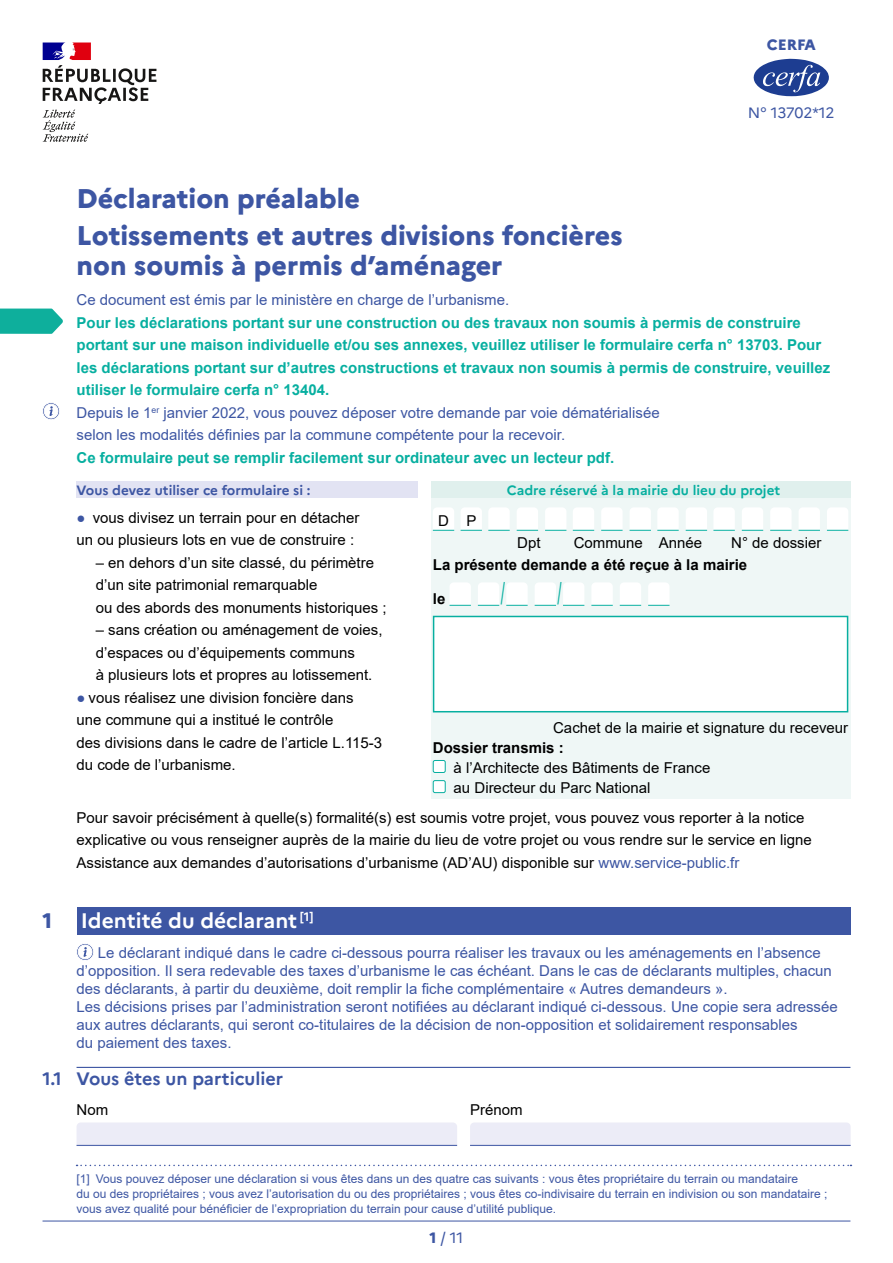
<style>
.page{position:relative;width:893px;height:1263px;background:#fff}
.page>*{position:absolute;margin:0;border:0;box-sizing:border-box;transform-origin:0 0}
.t1{font:30px "Arial";color:#07afa0;scale:.5 1}
.t2{font:800 27px/37.5px "Marianne";color:#3d56a3}
.t3{font:700 21px "Marianne";color:#fff}
.t4{font:800 21px "Marianne";color:#3d56a3}
.t5{font:700 18px "Marianne";color:#3d56a3}
.t6{font:15px/22.5px "Arial";color:#000}
.t7{font:15px/18px "Arial";color:#3d56a3}
.t8{font:700 15px/22.5px "Arial";color:#07afa0}
.t9{font:700 15px "Arial";color:#000}
.t10{font:15px "Marianne";letter-spacing:-.02em;color:#3d56a3}
.t11{font:800 15px "Marianne";color:#3d56a3}
.t12{font:700 13.5px "Marianne";color:#07afa0}
.t13{font:700 13.5px "Marianne";color:#3d56a3}
.t14{font:12px/15px "Arial";color:#3d56a3}
.s1{font-weight:400;color:#3d56a3}
.s2{color:#3d56a3}
.s3{font-weight:800}
</style>
<div class="page">
<hr style="left:43px;top:1221px;width:807px;height:1px;background:#3d56a3">
<svg style="left:43px;top:43px;width:113px;height:61px"></svg>
<svg style="left:43px;top:110px;width:45px;height:32px"></svg>
<svg style="left:753px;top:59px;width:76px;height:37px"></svg>
<svg style="left:43px;top:403px;width:17px;height:17px"></svg>
<div style="left:77px;top:481px;width:341px;height:17px;background:#e2e3f3"></div>
<div style="left:431px;top:481px;width:419px;height:17px;background:#e0f0ed"></div>
<div style="left:431px;top:498px;width:419px;height:301px;background:#eff7f6"></div>
<svg style="left:433px;top:508px;width:21px;height:23px"></svg>
<svg style="left:461px;top:508px;width:21px;height:23px"></svg>
<svg style="left:488px;top:508px;width:22px;height:23px"></svg>
<svg style="left:517px;top:508px;width:21px;height:23px"></svg>
<svg style="left:545px;top:508px;width:21px;height:23px"></svg>
<svg style="left:573px;top:508px;width:21px;height:23px"></svg>
<svg style="left:601px;top:508px;width:22px;height:23px"></svg>
<svg style="left:630px;top:508px;width:21px;height:23px"></svg>
<svg style="left:657px;top:508px;width:22px;height:23px"></svg>
<svg style="left:686px;top:508px;width:21px;height:23px"></svg>
<svg style="left:713px;top:508px;width:22px;height:23px"></svg>
<svg style="left:742px;top:508px;width:21px;height:23px"></svg>
<svg style="left:770px;top:508px;width:22px;height:23px"></svg>
<svg style="left:798px;top:508px;width:22px;height:23px"></svg>
<svg style="left:827px;top:508px;width:21px;height:23px"></svg>
<svg style="left:449px;top:583px;width:22px;height:23px"></svg>
<svg style="left:478px;top:583px;width:21px;height:23px"></svg>
<svg style="left:506px;top:583px;width:22px;height:23px"></svg>
<svg style="left:535px;top:583px;width:21px;height:23px"></svg>
<svg style="left:563px;top:583px;width:21px;height:23px"></svg>
<svg style="left:591px;top:583px;width:22px;height:23px"></svg>
<svg style="left:620px;top:583px;width:21px;height:23px"></svg>
<svg style="left:648px;top:583px;width:21px;height:23px"></svg>
<div style="left:434px;top:616px;width:414px;height:96px;background:#fff"></div>
<div style="left:433px;top:616px;width:415px;height:96px;border:2px solid #07afa0"></div>
<div style="left:433px;top:760px;width:12px;height:12px;background:#fff;border-radius:2px"></div>
<div style="left:433px;top:760px;width:13px;height:13px;border:1px solid #07afa0;border-radius:2px"></div>
<div style="left:433px;top:781px;width:12px;height:12px;background:#fff;border-radius:2px"></div>
<div style="left:433px;top:780px;width:13px;height:13px;border:1px solid #07afa0;border-radius:2px"></div>
<svg style="left:0;top:309px;width:63px;height:25px;background:#22b5a4"></svg>
<div style="left:77px;top:908px;width:773px;height:27px;background:#3d56a3"></div>
<hr style="left:77px;top:1067px;width:773px;height:1px;background:#3d56a3">
<svg style="left:77px;top:943px;width:17px;height:17px"></svg>
<div style="left:77px;top:1123px;width:380px;height:22px;background:#ececf7"></div>
<hr style="left:77px;top:1145px;width:380px;height:1px;background:#3d56a3">
<div style="left:470px;top:1123px;width:381px;height:22px;background:#ececf7"></div>
<hr style="left:470px;top:1145px;width:381px;height:1px;background:#3d56a3">
<svg style="left:77px;top:1165px;width:774px;height:1px"></svg>
<p class="t11" style="left:767px;top:36px;width:50px">CERFA</p>
<p class="t10" style="left:748px;top:101px;width:88px">N° 13702*12</p>
<h2 class="t2" style="left:77px;top:179px;width:548px">Déclaration préalable<br>Lotissements et autres divisions foncières</h2>
<h2 class="t2" style="left:77px;top:247px;width:427px">non soumis à permis d’aménager</h2>
<p class="t7" style="left:77px;top:291px;width:434px">Ce document est émis par le ministère en charge de l’urbanisme.</p>
<p class="t8" style="left:77px;top:311px;width:755px">Pour les déclarations portant sur une construction ou des travaux non soumis à permis de construire portant sur une maison individuelle et/ou ses annexes, veuillez utiliser le formulaire cerfa n° 13703. Pour les déclarations portant sur d’autres constructions et travaux non soumis à permis de construire, veuillez utiliser le formulaire cerfa n° 13404.<br><span class="s1">Depuis le 1</span><sup>er</sup> <span class="s1">janvier 2022, vous pouvez déposer votre demande par voie dématérialisée<br>selon les modalités définies par la commune compétente pour la recevoir.</span></p>
<p class="t8" style="left:77px;top:446px;width:539px">Ce formulaire peut se remplir facilement sur ordinateur avec un lecteur pdf.</p>
<p class="t13" style="left:77px;top:482px;width:235px">Vous devez utiliser ce formulaire si :</p>
<p class="t12" style="left:507px;top:482px;width:275px">Cadre réservé à la mairie du lieu du projet</p>
<p class="t6" style="left:77px;top:506px;width:284px"><span class="s2">●</span> vous divisez un terrain pour en détacher un ou plusieurs lots en vue de construire :</p>
<p class="t6" style="left:96px;top:551px;width:292px">– en dehors d’un site classé, du périmètre d’un site patrimonial remarquable<br>ou des abords des monuments historiques ;</p>
<p class="t6" style="left:96px;top:618px;width:288px">– sans création ou aménagement de voies, d’espaces ou d’équipements communs<br>à plusieurs lots et propres au lotissement.</p>
<p class="t6" style="left:77px;top:686px;width:307px"><span class="s2">●</span> vous réalisez une division foncière dans une commune qui a institué le contrôle<br>des divisions dans le cadre de l’article L.115-3 du code de l’urbanisme.</p>
<p class="t6" style="left:438px;top:509px;width:40px">D P</p>
<p class="t6" style="left:517px;top:531px;width:25px">Dpt</p>
<p class="t6" style="left:574px;top:531px;width:130px">Commune Année</p>
<p class="t6" style="left:731px;top:531px;width:92px">N° de dossier</p>
<p class="t9" style="left:433px;top:554px;width:316px">La présente demande a été reçue à la mairie</p>
<p class="t9" style="left:433px;top:588px;width:14px">le</p>
<h1 class="t1" style="left:501px;top:573px;width:10px">/</h1>
<h1 class="t1" style="left:557px;top:573px;width:10px">/</h1>
<p class="t6" style="left:553px;top:716px;width:297px">Cachet de la mairie et signature du receveur</p>
<p class="t9" style="left:433px;top:737px;width:132px">Dossier transmis :</p>
<p class="t6" style="left:454px;top:757px;width:258px;line-height:20.1px">à l’Architecte des Bâtiments de France au Directeur du Parc National</p>
<p class="t6" style="left:77px;top:806px;width:737px">Pour savoir précisément à quelle(s) formalité(s) est soumis votre projet, vous pouvez vous reporter à la notice explicative ou vous renseigner auprès de la mairie du lieu de votre projet ou vous rendre sur le service en ligne<br>Assistance aux demandes d’autorisations d’urbanisme (AD’AU) disponible sur <span class="s2">www.service-public.fr</span></p>
<h3 class="t4" style="left:43px;top:907px;width:11px">1</h3>
<h3 class="t3" style="left:81px;top:907px;width:234px">Identité du déclarant <sup>[1]</sup></h3>
<p class="t7" style="left:77px;top:944px;width:763px;text-indent:21px">Le déclarant indiqué dans le cadre ci-dessous pourra réaliser les travaux ou les aménagements en l’absence d’opposition. Il sera redevable des taxes d’urbanisme le cas échéant. Dans le cas de déclarants multiples, chacun des déclarants, à partir du deuxième, doit remplir la fiche complémentaire « Autres demandeurs ».<br>Les décisions prises par l’administration seront notifiées au déclarant indiqué ci-dessous. Une copie sera adressée aux autres déclarants, qui seront co-titulaires de la décision de non-opposition et solidairement responsables<br>du paiement des taxes.</p>
<p class="t5" style="left:43px;top:1068px;width:242px">1.1 Vous êtes un particulier</p>
<p class="t6" style="left:77px;top:1098px;width:33px">Nom</p>
<p class="t6" style="left:470px;top:1098px;width:54px">Prénom</p>
<p class="t14" style="left:77px;top:1171px;width:752px">[1] Vous pouvez déposer une déclaration si vous êtes dans un des quatre cas suivants : vous êtes propriétaire du terrain ou mandataire<br>du ou des propriétaires ; vous avez l’autorisation du ou des propriétaires ; vous êtes co-indivisaire du terrain en indivision ou son mandataire ; vous avez qualité pour bénéficier de l’expropriation du terrain pour cause d’utilité publique.</p>
<p class="t10" style="left:429px;top:1226px;width:35px"><span class="s3">1</span> / 11</p>
</div>
